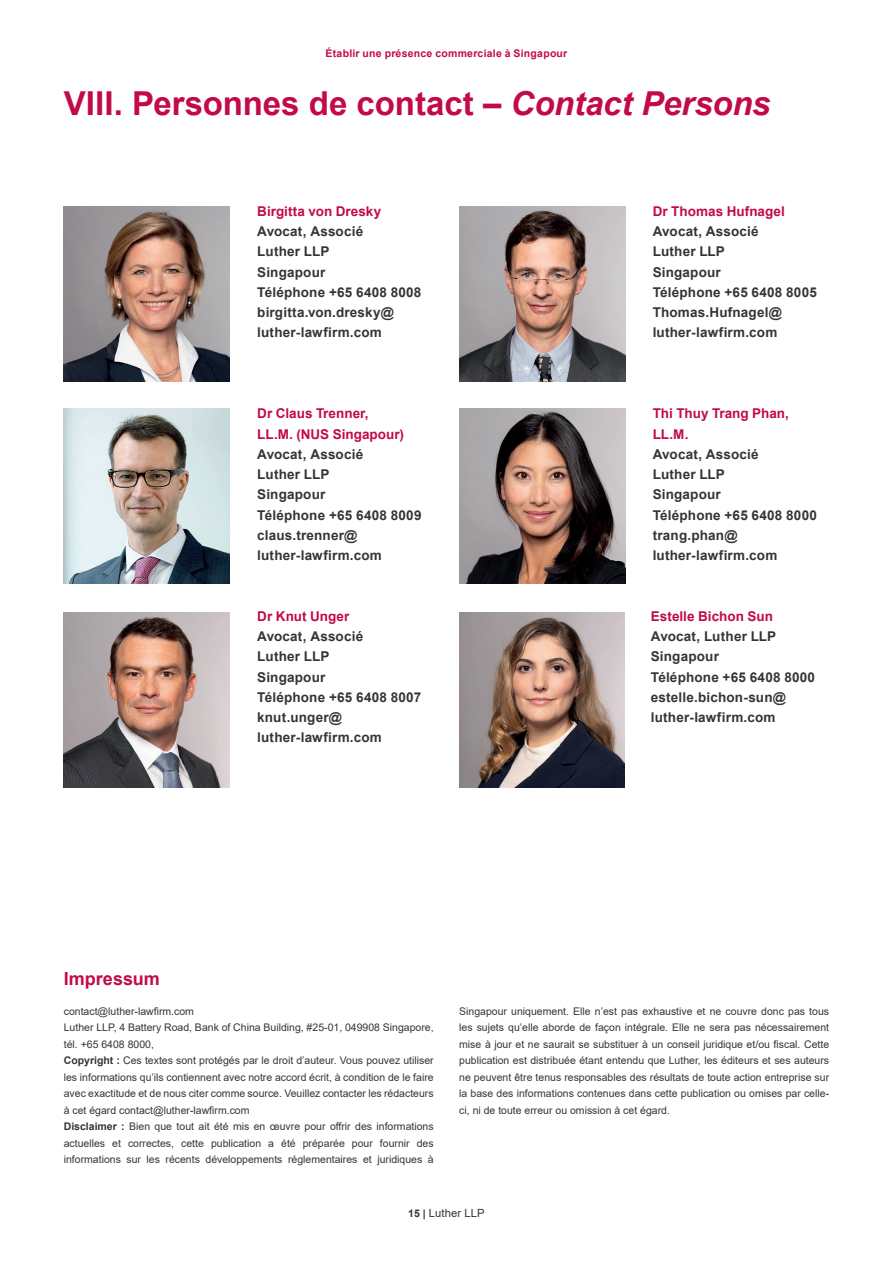
<style>
.page{position:relative;width:893px;height:1263px;background:#fff}
.page>*{position:absolute;margin:0;border:0;box-sizing:border-box;transform-origin:0 0}
.t1{font:700 33px "Arial";color:#c30a49}
.t2{font:700 18px "Arial";color:#c30a49}
.t3{font:700 13.5px/20.2px "Arial";letter-spacing:.015em;color:#363536}
.t4{font:700 13.5px/20.2px "Arial";color:#c30a49}
.t5{font:11.25px "Arial";letter-spacing:.015em;color:#363536}
.t6{font:10.5px/16.5px "Arial";color:#363536}
.t7{font:700 10.5px "Arial";letter-spacing:.02em;color:#c30a49}
.s1{font-style:italic}
.s2{font-weight:700}
.s3{font-weight:700;font-size:10.5px}
</style>
<div class="page">
<img style="left:459px;top:612px;width:165px;height:175px">
<img style="left:64px;top:206px;width:166px;height:175px">
<img style="left:459px;top:206px;width:166px;height:175px">
<img style="left:459px;top:408px;width:166px;height:175px">
<img style="left:64px;top:408px;width:166px;height:175px">
<img style="left:64px;top:612px;width:166px;height:175px">
<p class="t7" style="left:326px;top:46px;width:243px">Établir une présence commerciale à Singapour</p>
<h1 class="t1" style="left:64px;top:81px;width:708px">VIII. Personnes de contact – <span class="s1">Contact Persons</span></h1>
<p class="t4" style="left:257px;top:201px;width:126px">Birgitta von Dresky</p>
<p class="t3" style="left:257px;top:221px;width:166px">Avocat, Associé<br>Luther LLP<br>Singapour<br>Téléphone +65 6408 8008 birgitta.von.dresky@ luther-lawfirm.com</p>
<p class="t4" style="left:257px;top:404px;width:148px">Dr Claus Trenner,<br>LL.M. (NUS Singapour)</p>
<p class="t3" style="left:257px;top:444px;width:166px">Avocat, Associé<br>Luther LLP<br>Singapour<br>Téléphone +65 6408 8009 claus.trenner@ luther-lawfirm.com</p>
<p class="t4" style="left:257px;top:606px;width:94px">Dr Knut Unger</p>
<p class="t3" style="left:257px;top:626px;width:165px">Avocat, Associé<br>Luther LLP<br>Singapour<br>Téléphone +65 6408 8007 knut.unger@ luther-lawfirm.com</p>
<p class="t4" style="left:653px;top:201px;width:134px">Dr Thomas Hufnagel</p>
<p class="t3" style="left:653px;top:221px;width:166px">Avocat, Associé<br>Luther LLP<br>Singapour<br>Téléphone +65 6408 8005<br>Thomas.Hufnagel@ luther-lawfirm.com</p>
<p class="t4" style="left:653px;top:404px;width:138px">Thi Thuy Trang Phan,<br>LL.M.</p>
<p class="t3" style="left:653px;top:444px;width:166px">Avocat, Associé<br>Luther LLP<br>Singapour<br>Téléphone +65 6408 8000 trang.phan@ luther-lawfirm.com</p>
<p class="t4" style="left:651px;top:606px;width:124px">Estelle Bichon Sun</p>
<p class="t3" style="left:651px;top:626px;width:166px">Avocat, Luther LLP<br>Singapour<br>Téléphone +65 6408 8000 estelle.bichon-sun@ luther-lawfirm.com</p>
<h2 class="t2" style="left:64px;top:966px;width:98px">Impressum</h2>
<p class="t6" style="left:64px;top:1003px;width:371px">contact@luther-lawfirm.com<br>Luther LLP, 4 Battery Road, Bank of China Building, #25-01, 049908 Singapore, tél. +65 6408 8000,<br><span class="s2">Copyright :</span> Ces textes sont protégés par le droit d’auteur. Vous pouvez utiliser les informations qu’ils contiennent avec notre accord écrit, à condition de le faire avec exactitude et de nous citer comme source. Veuillez contacter les rédacteurs à cet égard contact@luther-lawfirm.com<br><span class="s2">Disclaimer :</span> Bien que tout ait été mis en œuvre pour offrir des informations actuelles et correctes, cette publication a été préparée pour fournir des informations sur les récents développements réglementaires et juridiques à</p>
<p class="t6" style="left:459px;top:1003px;width:371px;text-align:justify">Singapour uniquement. Elle n’est pas exhaustive et ne couvre donc pas tous les sujets qu’elle aborde de façon intégrale. Elle ne sera pas nécessairement mise à jour et ne saurait se substituer à un conseil juridique et/ou fiscal. Cette publication est distribuée étant entendu que Luther, les éditeurs et ses auteurs ne peuvent être tenus responsables des résultats de toute action entreprise sur la base des informations contenues dans cette publication ou omises par celle&shy;ci, ni de toute erreur ou omission à cet égard.</p>
<p class="t5" style="left:408px;top:1205px;width:78px"><span class="s3">15 |</span> Luther LLP</p>
</div>
